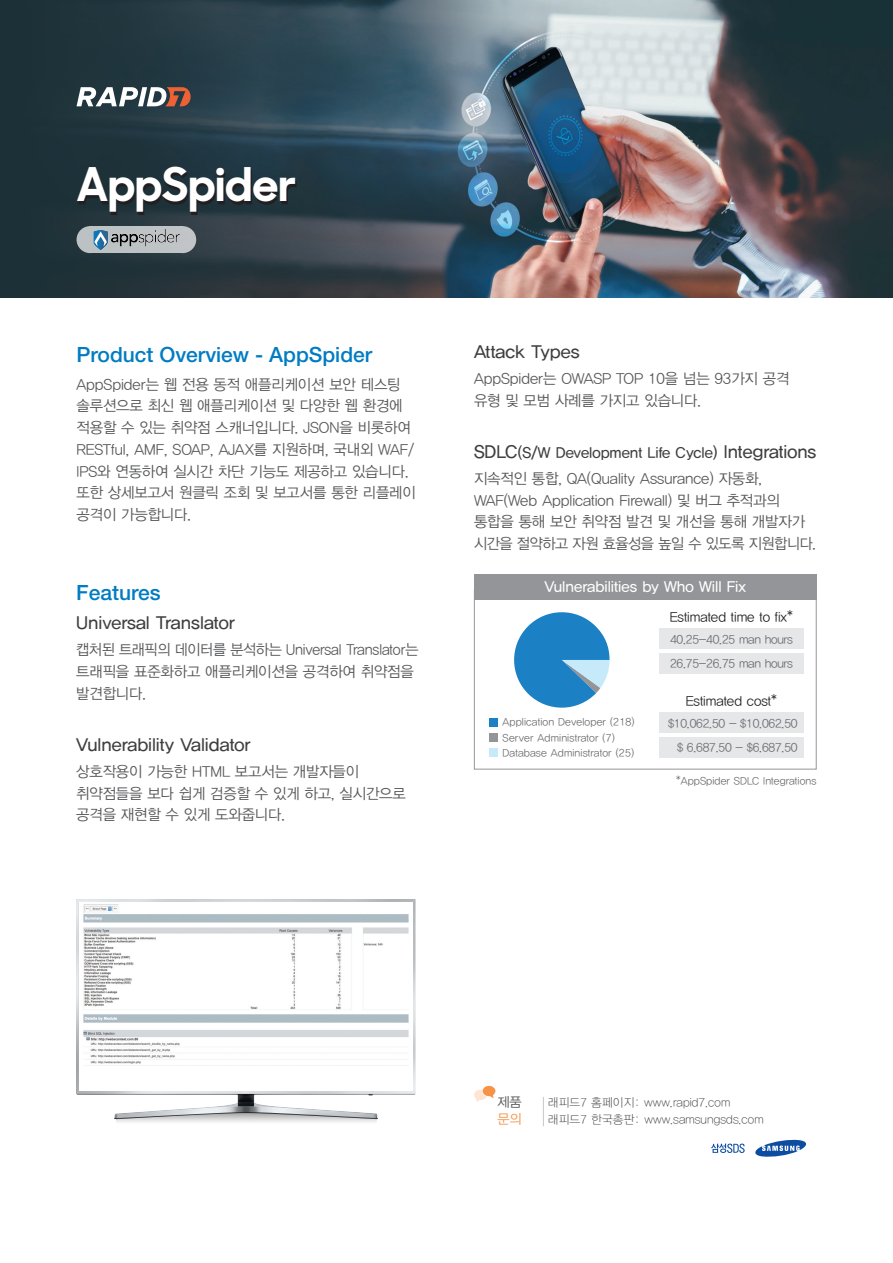
<style>
.page{position:relative;width:893px;height:1263px;background:#fff}
.page>*{position:absolute;margin:0;border:0;box-sizing:border-box;transform-origin:0 0}
.t1{font:700 46.5px "Sharp Sans No 1";color:#fff}
.본문내용{font:500 21px "Helvetica Neue";color:#007cc2}
.리딩{font:18px "YDVYGO33";color:#3e3e3f}
.리딩-2{font:15px/21.8px "YDVYGO32";letter-spacing:-.01em;color:#57585a}
.리딩-3{font:15px/21.8px "YDVYGO32";letter-spacing:-.01em;color:#57585a;scale:.95 1}
.리딩-4{font:15px "YDVYGO33";color:#3e3e3f}
.리딩-5{font:15px "YDVYGO33";color:#fff}
.리딩-6{font:13.5px "YDVYGO32";color:#231f20}
.리딩-7{font:13.5px "YDVYGO32";color:#57585a}
.리딩-8{font:13.5px "YDVYGO32";color:#f69347}
.리딩-9{font:12px "YDVYGO32";letter-spacing:-.02em;color:#6c6d70}
.리딩-10{font:12px "YDVYGO31";letter-spacing:.01em;color:#3e3e3f}
.리딩-11{font:10.5px "YDVYGO32";letter-spacing:.015em;color:#6c6d70}
.s1{font-size:18px}
</style>
<div class="page">
<img style="left:0;top:0;width:893px;height:297px">
<svg style="left:79px;top:169px;width:218px;height:46px;fill:#203138"></svg>
<img style="left:77px;top:899px;width:338px;height:223px">
<img style="left:80px;top:903px;width:332px;height:188px">
<div style="left:474px;top:574px;width:342px;height:25px;background:#939598"></div>
<div style="left:659px;top:629px;width:145px;height:20px;background:#e6e7e9"></div>
<div style="left:659px;top:653px;width:145px;height:20px;background:#e6e7e9"></div>
<div style="left:659px;top:713px;width:145px;height:20px;background:#e6e7e9"></div>
<div style="left:659px;top:737px;width:145px;height:20px;background:#e6e7e9"></div>
<svg style="left:514px;top:612px;width:95px;height:96px"></svg>
<div style="left:489px;top:717px;width:9px;height:9px;background:#1b81c4"></div>
<div style="left:489px;top:733px;width:9px;height:9px;background:#939598"></div>
<div style="left:489px;top:748px;width:9px;height:9px;background:#c6eafa"></div>
<svg style="left:543px;top:1097px;width:1px;height:29px"></svg>
<svg style="left:474px;top:1086px;width:21px;height:16px"></svg>
<svg style="left:755px;top:1139px;width:52px;height:18px"></svg>
<svg style="left:711px;top:1143px;width:34px;height:10px"></svg>
<div style="left:89px;top:226px;width:94px;height:27px;background:#bec2c5"></div>
<div style="left:77px;top:226px;width:27px;height:27px;background:#bcc1c3;border-radius:50%"></div>
<div style="left:169px;top:226px;width:27px;height:27px;background:#c1c4c7;border-radius:50%"></div>
<img style="left:93px;top:230px;width:87px;height:21px">
<svg style="left:77px;top:87px;width:114px;height:19px"></svg>
<p class="t1" style="left:77px;top:146px;width:221px">AppSpider</p>
<p class="본문내용" style="left:77px;top:342px;width:297px">Product Overview - AppSpider</p>
<p class="리딩-2" style="left:77px;top:372px;width:341px">AppSpider는 웹 전용 동적 애플리케이션 보안 테스팅 솔루션으로 최신 웹 애플리케이션 및 다양한 웹 환경에 적용할 수 있는 취약점 스캐너입니다. JSON을 비롯하여<br>RESTful, AMF, SOAP, AJAX를 지원하며, 국내외 WAF/<br>IPS와 연동하여 실시간 차단 기능도 제공하고 있습니다. 또한 상세보고서 원클릭 조회 및 보고서를 통한 리플레이 공격이 가능합니다.</p>
<p class="본문내용" style="left:76px;top:579px;width:86px">Features</p>
<p class="리딩" style="left:76px;top:611px;width:160px">Universal Translator</p>
<p class="리딩-3" style="left:76px;top:638px;width:362px">캡처된 트래픽의 데이터를 분석하는 Universal Translator는 트래픽을 표준화하고 애플리케이션을 공격하여 취약점을 발견합니다.</p>
<p class="리딩" style="left:76px;top:732px;width:176px">Vulnerability Validator</p>
<p class="리딩-2" style="left:76px;top:760px;width:331px">상호작용이 가능한 HTML 보고서는 개발자들이 취약점들을 보다 쉽게 검증할 수 있게 하고, 실시간으로 공격을 재현할 수 있게 도와줍니다.</p>
<p class="리딩" style="left:474px;top:339px;width:107px">Attack Types</p>
<p class="리딩-2" style="left:474px;top:367px;width:317px">AppSpider는 OWASP TOP 10을 넘는 93가지 공격 유형 및 모범 사례를 가지고 있습니다.</p>
<p class="리딩-4" style="left:474px;top:442px;width:344px"><span class="s1">SDLC</span>(S/W Development Life Cycle) <span class="s1">Integrations</span></p>
<p class="리딩-2" style="left:474px;top:467px;width:344px">지속적인 통합, QA(Quality Assurance) 자동화, WAF(Web Application Firewall) 및 버그 추적과의 통합을 통해 보안 취약점 발견 및 개선을 통해 개발자가 시간을 절약하고 자원 효율성을 높일 수 있도록 지원합니다.</p>
<p class="리딩-5" style="left:544px;top:576px;width:203px">Vulnerabilities by Who Will Fix</p>
<p class="리딩-11" style="left:502px;top:715px;width:133px">Application Developer (218)</p>
<p class="리딩-11" style="left:502px;top:730px;width:114px">Server Administrator (7)</p>
<p class="리딩-11" style="left:502px;top:745px;width:133px">Database Administrator (25)</p>
<p class="리딩-6" style="left:670px;top:608px;width:125px">Estimated time to fix*</p>
<p class="리딩-9" style="left:670px;top:655px;width:124px">26.75-26.75 man hours</p>
<p class="리딩-9" style="left:670px;top:631px;width:124px">40.25-40.25 man hours</p>
<p class="리딩-6" style="left:686px;top:692px;width:93px">Estimated cost*</p>
<p class="리딩-9" style="left:677px;top:739px;width:122px">$ 6.687.50 - $6.687.50</p>
<p class="리딩-9" style="left:668px;top:715px;width:131px">$10.062.50 - $10.062.50</p>
<p class="리딩-11" style="left:676px;top:774px;width:142px">*AppSpider SDLC Integrations</p>
<p class="리딩-7" style="left:497px;top:1093px;width:26px">제품</p>
<p class="리딩-8" style="left:497px;top:1109px;width:26px">문의</p>
<p class="리딩-10" style="left:548px;top:1094px;width:184px">래피드7 홈페이지: www.rapid7.com</p>
<p class="리딩-10" style="left:548px;top:1112px;width:217px">래피드7 한국총판: www.samsungsds.com</p>
</div>
